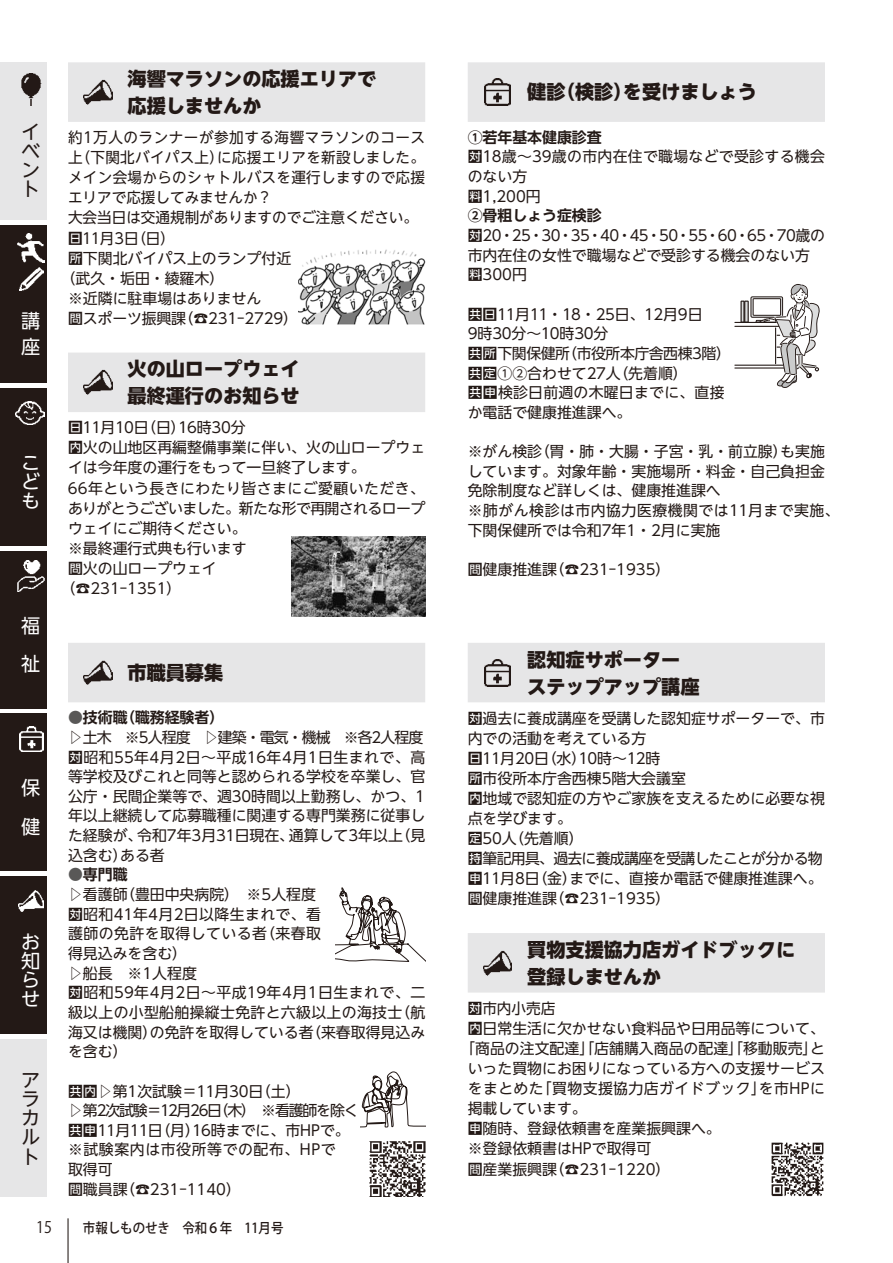
<style>
.page{position:relative;width:893px;height:1263px;background:#fff}
.page>*{position:absolute;margin:0;border:0;box-sizing:border-box;transform-origin:0 0}
.t1{font:800 19.2px/27.2px "UD Shin Go NT Pr 6";color:#231916}
.t2{font:800 19.2px "UD Shin Go NT Pr 6 N";color:#231916}
.t3{font:19.2px/19.2px "UD Shin Go NT Pr 6 N";color:#fff}
.t4{font:19.2px/19.2px "UD Shin Go NT Pr 6 N";color:#231916;text-align:justify}
.t5{font:15.9px "Koz Go Pro";color:#231916;scale:.9 1}
.t6{font:14.85px/19.6px "UD Shin Go NT Pr 6 N";color:#231916}
.t7{font:14.85px "UD Shin Go NT Pr 6 N";letter-spacing:.02em;color:#231916}
.t8{font:14.85px "UD Shin Go NT Pr 6 N";letter-spacing:.035em;color:#231916}
.t9{font:14.85px "UD Shin Go NT Pr 6 N";letter-spacing:.03em;color:#231916}
.t10{font:14.85px "UD Shin Go NT Pr 6 N";letter-spacing:-.035em;color:#231916}
.t11{font:700 14.85px "UD Shin Go NT Pr 6 N De";color:#231916}
.t12{font:14.85px "UD Shin Go NT Pr 6 N";letter-spacing:-.02em;color:#231916}
.t13{font:14.85px "UD Shin Go NT Pr 6 N";letter-spacing:-.06em;color:#231916}
.t14{font:14.85px "UD Shin Go NT Pr 6 N";letter-spacing:-.04em;color:#231916}
.t15{font:14.85px "UD Shin Go NT Pr 6 N";letter-spacing:-.05em;color:#231916}
.t16{font:14.85px "UD Shin Go NT Pr 6 N";letter-spacing:-.075em;color:#231916}
.t17{font:14.85px "UD Shin Go NT Pr 6 N";letter-spacing:.04em;color:#231916}
.t18{font:14.85px "UD Shin Go NT Pr 6 N";letter-spacing:.025em;color:#231916}
.t19{font:14.85px "UD Shin Go NT Pr 6 N";letter-spacing:-.03em;color:#231916}
.t20{font:500 13.8px "Koz Go Pro";color:#231916;scale:.9 1}
.s1{color:#595857}
</style>
<div class="page">
<div style="left:468px;top:643px;width:357px;height:59px;background:#e6e6e7"></div>
<img style="left:484px;top:659px;width:27px;height:27px">
<div style="left:468px;top:933px;width:357px;height:59px;background:#e6e6e7"></div>
<div style="left:68px;top:62px;width:357px;height:60px;background:#e6e6e7"></div>
<img style="left:483px;top:950px;width:29px;height:26px">
<img style="left:771px;top:1142px;width:53px;height:55px">
<img style="left:83px;top:79px;width:29px;height:26px">
<div style="left:68px;top:353px;width:357px;height:59px;background:#e6e6e7"></div>
<img style="left:83px;top:369px;width:29px;height:26px">
<div style="left:68px;top:643px;width:357px;height:59px;background:#e6e6e7"></div>
<img style="left:83px;top:660px;width:29px;height:25px">
<img style="left:291px;top:536px;width:134px;height:80px">
<div style="left:468px;top:62px;width:357px;height:60px;background:#e6e6e7"></div>
<img style="left:484px;top:79px;width:27px;height:27px">
<div style="left:740px;top:301px;width:5px;height:22px;background:#5d5755"></div>
<hr style="left:734px;top:326px;width:47px;height:1px;background:#231916">
<hr style="left:734px;top:367px;width:50px;height:2px;background:#231916">
<hr style="left:734px;top:365px;width:50px;height:1px;background:#231916">
<svg style="left:742px;top:284px;width:78px;height:104px"></svg>
<hr style="left:734px;top:322px;width:43px;height:1px;background:#231916">
<img style="left:299px;top:249px;width:126px;height:76px">
<img style="left:370px;top:1141px;width:55px;height:56px">
<svg style="left:336px;top:887px;width:89px;height:75px"></svg>
<svg style="left:360px;top:1071px;width:65px;height:56px"></svg>
<hr style="left:67px;top:1218px;width:2px;height:45px;background:#231916">
<div style="left:0;top:1039px;width:47px;height:158px;background:#e6e6e7"></div>
<div style="left:0;top:388px;width:47px;height:157px;background:#231916"></div>
<div style="left:0;top:62px;width:47px;height:158px;background:#e6e6e7"></div>
<div style="left:0;top:225px;width:47px;height:157px;background:#231916"></div>
<div style="left:0;top:714px;width:47px;height:157px;background:#231916"></div>
<div style="left:0;top:551px;width:47px;height:157px;background:#231916"></div>
<div style="left:0;top:876px;width:47px;height:158px;background:#231916"></div>
<p class="t4" style="left:21px;top:121px;width:20px">イベント</p>
<p class="t3" style="left:21px;top:308px;width:20px;line-height:25.5px">講座</p>
<p class="t3" style="left:21px;top:452px;width:20px;text-align:justify">こども</p>
<p class="t3" style="left:21px;top:605px;width:20px;line-height:38.2px">福祉</p>
<p class="t3" style="left:21px;top:768px;width:20px;line-height:38.2px">保健</p>
<p class="t3" style="left:21px;top:931px;width:19px;text-align:justify">お知らせ</p>
<p class="t4" style="left:21px;top:1069px;width:20px">アラカルト</p>
<p class="t1" style="left:128px;top:65px;width:250px">海響マラソンの応援エリアで応援しませんか</p>
<p class="t8" style="left:68px;top:125px;width:359px">約1万人のランナーが参加する海響マラソンのコース</p>
<p class="t7" style="left:68px;top:145px;width:359px">上（下関北バイパス上）に応援エリアを新設しました。</p>
<p class="t7" style="left:68px;top:166px;width:359px">メイン会場からのシャトルバスを運行しますので応援</p>
<p class="t6" style="left:68px;top:187px;width:220px">エリアで応援してみませんか？　</p>
<p class="t6" style="left:68px;top:208px;width:352px">大会当日は交通規制がありますのでご注意ください。</p>
<p class="t6" style="left:82px;top:228px;width:94px">11月3日（日）</p>
<p class="t6" style="left:83px;top:248px;width:210px">下関北バイパス上のランプ付近</p>
<p class="t6" style="left:61px;top:268px;width:165px">（武久・垢田・綾羅木）</p>
<p class="t6" style="left:68px;top:288px;width:195px">※近隣に駐車場はありません</p>
<p class="t6" style="left:83px;top:308px;width:217px">スポーツ振興課（☎231-2729）</p>
<p class="t1" style="left:128px;top:355px;width:174px">火の山ロープウェイ最終運行のお知らせ</p>
<p class="t12" style="left:83px;top:416px;width:165px">11月10日（日）16時30分</p>
<p class="t6" style="left:83px;top:437px;width:344px">火の山地区再編整備事業に伴い、火の山ロープウェ</p>
<p class="t6" style="left:68px;top:458px;width:299px">イは今年度の運行をもって一旦終了します。</p>
<p class="t9" style="left:68px;top:476px;width:359px">66年という長きにわたり皆さまにご愛顧いただき、</p>
<p class="t14" style="left:68px;top:496px;width:359px">ありがとうございました。新たな形で再開されるロープ</p>
<p class="t6" style="left:68px;top:518px;width:180px">ウェイにご期待ください。</p>
<p class="t6" style="left:68px;top:538px;width:180px">※最終運行式典も行います</p>
<p class="t6" style="left:83px;top:558px;width:135px">火の山ロープウェイ</p>
<p class="t6" style="left:61px;top:578px;width:122px">（☎231-1351）</p>
<p class="t2" style="left:128px;top:657px;width:97px">市職員募集</p>
<p class="t11" style="left:68px;top:705px;width:158px"><span class="s1">●</span>技術職（職務経験者）</p>
<p class="t13" style="left:68px;top:725px;width:357px">▷土木　※5人程度　▷建築・電気・機械　※各2人程度</p>
<p class="t8" style="left:83px;top:745px;width:343px">昭和55年4月2日～平成16年4月1日生まれで、高</p>
<p class="t6" style="left:68px;top:766px;width:359px">等学校及びこれと同等と認められる学校を卒業し、官</p>
<p class="t6" style="left:68px;top:786px;width:359px">公庁・民間企業等で、週30時間以上勤務し、かつ、1</p>
<p class="t6" style="left:68px;top:805px;width:359px">年以上継続して応募職種に関連する専門業務に従事し</p>
<p class="t6" style="left:68px;top:825px;width:359px">た経験が、令和7年3月31日現在、通算して3年以上（見</p>
<p class="t6" style="left:68px;top:845px;width:98px">込含む）ある者</p>
<p class="t11" style="left:68px;top:863px;width:61px"><span class="s1">●</span>専門職</p>
<p class="t6" style="left:68px;top:884px;width:249px">▷看護師（豊田中央病院）　※5人程度</p>
<p class="t18" style="left:83px;top:902px;width:239px">昭和41年4月2日以降生まれで、看</p>
<p class="t9" style="left:68px;top:922px;width:254px">護師の免許を取得している者（来春取</p>
<p class="t6" style="left:68px;top:943px;width:121px">得見込みを含む）</p>
<p class="t6" style="left:68px;top:963px;width:130px">▷船長　※1人程度</p>
<p class="t8" style="left:83px;top:980px;width:343px">昭和59年4月2日～平成19年4月1日生まれで、二</p>
<p class="t7" style="left:68px;top:1000px;width:359px">級以上の小型船舶操縦士免許と六級以上の海技士（航</p>
<p class="t6" style="left:68px;top:1022px;width:359px">海又は機関）の免許を取得している者（来春取得見込み</p>
<p class="t6" style="left:68px;top:1041px;width:61px">を含む）</p>
<p class="t6" style="left:98px;top:1080px;width:204px">▷第1次試験＝11月30日（土）</p>
<p class="t16" style="left:68px;top:1098px;width:292px">▷第2次試験＝12月26日（木）　※看護師を除く</p>
<p class="t6" style="left:97px;top:1120px;width:254px">11月11日（月）16時までに、市HPで。</p>
<p class="t17" style="left:68px;top:1138px;width:269px">※試験案内は市役所等での配布、HPで</p>
<p class="t6" style="left:68px;top:1159px;width:46px">取得可</p>
<p class="t6" style="left:83px;top:1179px;width:160px">職員課（☎231-1140）</p>
<p class="t5" style="left:36px;top:1217px;width:19px">15</p>
<p class="t20" style="left:83px;top:1219px;width:224px">市報しものせき　令和６年　11月号</p>
<p class="t2" style="left:527px;top:76px;width:231px">健診（検診）を受けましょう</p>
<p class="t11" style="left:468px;top:125px;width:135px">①若年基本健康診査</p>
<p class="t7" style="left:483px;top:145px;width:344px">18歳～39歳の市内在住で職場などで受診する機会</p>
<p class="t6" style="left:468px;top:166px;width:61px">のない方</p>
<p class="t6" style="left:483px;top:186px;width:60px">1,200円</p>
<p class="t11" style="left:468px;top:204px;width:135px">②骨粗しょう症検診</p>
<p class="t10" style="left:483px;top:223px;width:344px">20・25・30・35・40・45・50・55・60・65・70歳の</p>
<p class="t6" style="left:468px;top:245px;width:344px">市内在住の女性で職場などで受診する機会のない方</p>
<p class="t6" style="left:483px;top:264px;width:46px">300円</p>
<p class="t6" style="left:468px;top:304px;width:236px;text-indent:29px">11月11・18・25日、12月9日<br>9時30分～10時30分</p>
<p class="t19" style="left:497px;top:341px;width:235px">下関保健所（市役所本庁舎西棟3階）</p>
<p class="t6" style="left:497px;top:363px;width:192px">①②合わせて27人（先着順）</p>
<p class="t6" style="left:498px;top:382px;width:228px">検診日前週の木曜日までに、直接</p>
<p class="t6" style="left:468px;top:402px;width:165px">か電話で健康推進課へ。</p>
<p class="t6" style="left:468px;top:441px;width:374px">※がん検診（胃・肺・大腸・子宮・乳・前立腺）も実施しています。対象年齢・実施場所・料金・自己負担金免除制度など詳しくは、健康推進課へ<br>※肺がん検診は市内協力医療機関では11月まで実施、下関保健所では令和7年1・2月に実施</p>
<p class="t6" style="left:483px;top:559px;width:189px">健康推進課（☎231-1935）</p>
<p class="t1" style="left:527px;top:645px;width:174px">認知症サポーターステップアップ講座</p>
<p class="t6" style="left:483px;top:708px;width:344px">過去に養成講座を受講した認知症サポーターで、市</p>
<p class="t6" style="left:468px;top:728px;width:180px">内での活動を考えている方</p>
<p class="t12" style="left:482px;top:746px;width:180px">11月20日（水）10時～12時</p>
<p class="t6" style="left:483px;top:768px;width:205px">市役所本庁舎西棟5階大会議室</p>
<p class="t6" style="left:483px;top:788px;width:344px">地域で認知症の方やご家族を支えるために必要な視</p>
<p class="t6" style="left:468px;top:808px;width:106px">点を学びます。</p>
<p class="t6" style="left:482px;top:828px;width:103px">50人（先着順）</p>
<p class="t15" style="left:483px;top:846px;width:342px">筆記用具、過去に養成講座を受講したことが分かる物</p>
<p class="t6" style="left:482px;top:868px;width:342px">11月8日（金）までに、直接か電話で健康推進課へ。</p>
<p class="t6" style="left:483px;top:888px;width:189px">健康推進課（☎231-1935）</p>
<p class="t1" style="left:527px;top:935px;width:269px">買物支援協力店ガイドブックに登録しませんか</p>
<p class="t6" style="left:482px;top:998px;width:74px">市内小売店</p>
<p class="t6" style="left:483px;top:1018px;width:344px">日常生活に欠かせない食料品や日用品等について、</p>
<p class="t6" style="left:460px;top:1038px;width:366px">「商品の注文配達」「店舗購入商品の配達」「移動販売」と</p>
<p class="t6" style="left:468px;top:1058px;width:359px">いった買物にお困りになっている方への支援サービス</p>
<p class="t9" style="left:468px;top:1076px;width:359px">をまとめた「買物支援協力店ガイドブック」を市HPに</p>
<p class="t6" style="left:468px;top:1098px;width:121px">掲載しています。</p>
<p class="t6" style="left:483px;top:1118px;width:240px">随時、登録依頼書を産業振興課へ。</p>
<p class="t6" style="left:468px;top:1138px;width:185px">※登録依頼書はHPで取得可</p>
<p class="t6" style="left:483px;top:1158px;width:189px">産業振興課（☎231-1220）</p>
</div>
